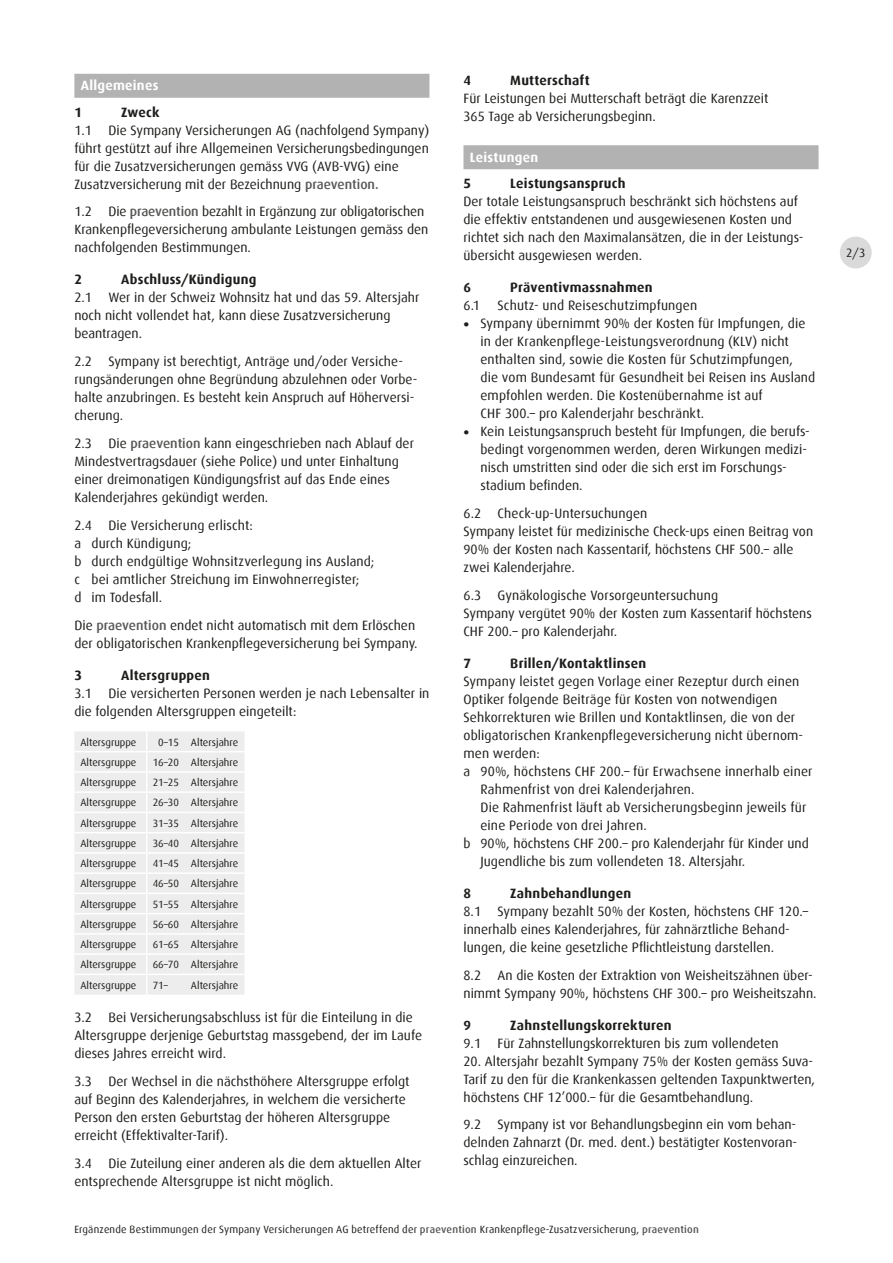
<style>
.page{position:relative;width:893px;height:1263px;background:#fff}
.page>*{position:absolute;margin:0;border:0;box-sizing:border-box;transform-origin:0 0}
.t1{font:13.5px/18px "Dax";color:#1d1d1b}
.t2{font:700 13.5px "Dax";letter-spacing:.02em;color:#1d1d1b}
.t3{font:700 13.5px "Dax";letter-spacing:.02em;color:#fff}
.t4{font:12px "Dax";color:#1d1d1b}
.t5{font:10.5px "Dax";color:#1d1d1b}
.t6{font:10.5px "Dax";letter-spacing:.02em;color:#1d1d1b}
.s1{font-weight:500;color:#575756}
.s2{font-family:"Dax Bold Expert"}
</style>
<div class="page">
<div style="left:74px;top:74px;width:355px;height:24px;background:#b3b2b2"></div>
<svg style="left:74px;top:731px;width:170px;height:264px;background:#eee"></svg>
<hr style="left:185px;top:974px;width:59px;height:1px;background:#fff">
<div style="left:463px;top:145px;width:356px;height:24px;background:#b3b2b2"></div>
<div style="left:840px;top:237px;width:32px;height:31px;background:#dadada;border-radius:50%"></div>
<p class="t3" style="left:81px;top:78px;width:79px">Allgemeines</p>
<p class="t2" style="left:74px;top:104px;width:9px">1</p>
<p class="t2" style="left:121px;top:104px;width:40px">Zweck</p>
<p class="t1" style="left:74px;top:121px;width:357px">1.1 Die Sympany Versicherungen AG (nachfolgend Sympany) führt gestützt auf ihre Allgemeinen Versicherungsbedingungen für die Zusatzversicherungen gemäss VVG (AVB-VVG) eine Zusatzversicherung mit der Bezeichnung <span class="s1">praevention.</span></p>
<p class="t1" style="left:74px;top:203px;width:355px">1.2 Die <span class="s1">praevention</span> bezahlt in Ergänzung zur obligatorischen<br>Krankenpflegeversicherung ambulante Leistungen gemäss den nachfolgenden Bestimmungen.</p>
<p class="t2" style="left:74px;top:272px;width:9px">2</p>
<p class="t2" style="left:121px;top:272px;width:137px">Abschluss/Kündigung</p>
<p class="t1" style="left:74px;top:289px;width:346px">2.1 Wer in der Schweiz Wohnsitz hat und das 59. Altersjahr noch nicht vollendet hat, kann diese Zusatzversicherung beantragen.</p>
<p class="t1" style="left:74px;top:353px;width:345px">2.2 Sympany ist berechtigt, Anträge und/oder Versiche&shy;rungsänderungen ohne Begründung abzulehnen oder Vorbe&shy;halte anzubringen. Es besteht kein Anspruch auf Höherversi&shy;cherung.</p>
<p class="t1" style="left:74px;top:434px;width:341px">2.3 Die <span class="s1">praevention</span> kann eingeschrieben nach Ablauf der Mindestvertragsdauer (siehe Police) und unter Einhaltung einer dreimonatigen Kündigungsfrist auf das Ende eines Kalenderjahres gekündigt werden.</p>
<p class="t1" style="left:74px;top:516px;width:302px">2.4 Die Versicherung erlischt:<br>a durch Kündigung;<br>b durch endgültige Wohnsitzverlegung ins Ausland; c bei amtlicher Streichung im Einwohnerregister;<br>d im Todesfall.</p>
<p class="t1" style="left:74px;top:616px;width:344px">Die <span class="s1">praevention</span> endet nicht automatisch mit dem Erlöschen der obligatorischen Krankenpflegeversicherung bei Sympany.</p>
<p class="t2" style="left:74px;top:667px;width:9px">3</p>
<p class="t2" style="left:121px;top:667px;width:90px">Altersgruppen</p>
<p class="t1" style="left:74px;top:684px;width:357px">3.1 Die versicherten Personen werden je nach Lebensalter in die folgenden Altersgruppen eingeteilt:</p>
<p class="t5" style="left:80px;top:736px;width:58px">Altersgruppe</p>
<p class="t5" style="left:158px;top:736px;width:82px">0–15 Altersjahre</p>
<p class="t5" style="left:80px;top:756px;width:58px">Altersgruppe</p>
<p class="t5" style="left:153px;top:756px;width:87px">16–20 Altersjahre</p>
<p class="t5" style="left:80px;top:777px;width:58px">Altersgruppe</p>
<p class="t5" style="left:153px;top:777px;width:87px">21–25 Altersjahre</p>
<p class="t5" style="left:80px;top:797px;width:58px">Altersgruppe</p>
<p class="t5" style="left:153px;top:797px;width:87px">26–30 Altersjahre</p>
<p class="t5" style="left:80px;top:817px;width:58px">Altersgruppe</p>
<p class="t5" style="left:153px;top:817px;width:87px">31–35 Altersjahre</p>
<p class="t5" style="left:80px;top:837px;width:58px">Altersgruppe</p>
<p class="t5" style="left:153px;top:837px;width:87px">36–40 Altersjahre</p>
<p class="t5" style="left:80px;top:858px;width:58px">Altersgruppe</p>
<p class="t5" style="left:153px;top:858px;width:87px">41–45 Altersjahre</p>
<p class="t5" style="left:80px;top:878px;width:58px">Altersgruppe</p>
<p class="t5" style="left:153px;top:878px;width:87px">46–50 Altersjahre</p>
<p class="t5" style="left:80px;top:898px;width:58px">Altersgruppe</p>
<p class="t5" style="left:153px;top:898px;width:87px">51–55 Altersjahre</p>
<p class="t5" style="left:80px;top:918px;width:58px">Altersgruppe</p>
<p class="t5" style="left:153px;top:918px;width:87px">56–60 Altersjahre</p>
<p class="t5" style="left:80px;top:939px;width:58px">Altersgruppe</p>
<p class="t5" style="left:153px;top:939px;width:87px">61–65 Altersjahre</p>
<p class="t5" style="left:80px;top:959px;width:58px">Altersgruppe</p>
<p class="t5" style="left:153px;top:959px;width:87px">66–70 Altersjahre</p>
<p class="t5" style="left:80px;top:979px;width:58px">Altersgruppe</p>
<p class="t5" style="left:153px;top:979px;width:17px">71–</p>
<p class="t5" style="left:191px;top:979px;width:49px">Altersjahre</p>
<p class="t1" style="left:74px;top:1009px;width:349px">3.2 Bei Versicherungsabschluss ist für die Einteilung in die<br>Altersgruppe derjenige Geburtstag massgebend, der im Laufe dieses Jahres erreicht wird.</p>
<p class="t1" style="left:74px;top:1073px;width:337px">3.3 Der Wechsel in die nächsthöhere Altersgruppe erfolgt auf Beginn des Kalenderjahres, in welchem die versicherte Person den ersten Geburtstag der höheren Altersgruppe erreicht (Effektivalter-Tarif).</p>
<p class="t1" style="left:74px;top:1154px;width:349px">3.4 Die Zuteilung einer anderen als die dem aktuellen Alter entsprechende Altersgruppe ist nicht möglich.</p>
<p class="t2" style="left:463px;top:73px;width:9px">4</p>
<p class="t2" style="left:510px;top:73px;width:81px">Mutterschaft</p>
<p class="t1" style="left:463px;top:89px;width:306px">Für Leistungen bei Mutterschaft beträgt die Karenzzeit<br>365 Tage ab Versicherungsbeginn.</p>
<p class="t3" style="left:470px;top:149px;width:70px">Leistungen</p>
<p class="t2" style="left:463px;top:176px;width:9px">5</p>
<p class="t2" style="left:510px;top:176px;width:117px">Leistungsanspruch</p>
<p class="t1" style="left:463px;top:193px;width:341px">Der totale Leistungsanspruch beschränkt sich höchstens auf die effektiv entstandenen und ausgewiesenen Kosten und richtet sich nach den Maximalansätzen, die in der Leistungs&shy;übersicht ausgewiesen werden.</p>
<p class="t2" style="left:463px;top:280px;width:9px">6</p>
<p class="t2" style="left:510px;top:280px;width:144px">Präventivmassnahmen</p>
<p class="t1" style="left:463px;top:297px;width:18px">6.1</p>
<p class="t1" style="left:497px;top:297px;width:201px">Schutz- und Reiseschutzimpfungen</p>
<p class="t1" style="left:480px;top:315px;width:336px;text-indent:-17px"><span class="s2">•</span> Sympany übernimmt 90% der Kosten für Impfungen, die in der Krankenpflege-Leistungsverordnung (KLV) nicht enthalten sind, sowie die Kosten für Schutzimpfungen,<br>die vom Bundesamt für Gesundheit bei Reisen ins Ausland empfohlen werden. Die Kostenübernahme ist auf<br>CHF 300.– pro Kalenderjahr beschränkt.</p>
<p class="t1" style="left:480px;top:423px;width:331px;text-indent:-17px"><span class="s2">•</span> Kein Leistungsanspruch besteht für Impfungen, die berufs&shy;bedingt vorgenommen werden, deren Wirkungen medizi&shy;nisch umstritten sind oder die sich erst im Forschungs&shy;stadium befinden.</p>
<p class="t1" style="left:463px;top:504px;width:351px">6.2 Check-up-Untersuchungen<br>Sympany leistet für medizinische Check-ups einen Beitrag von 90% der Kosten nach Kassentarif, höchstens CHF 500.– alle zwei Kalenderjahre.</p>
<p class="t1" style="left:463px;top:586px;width:350px">6.3 Gynäkologische Vorsorgeuntersuchung<br>Sympany vergütet 90% der Kosten zum Kassentarif höchstens<br>CHF 200.– pro Kalenderjahr.</p>
<p class="t2" style="left:463px;top:655px;width:9px">7</p>
<p class="t2" style="left:510px;top:655px;width:137px">Brillen/Kontaktlinsen</p>
<p class="t1" style="left:463px;top:672px;width:337px">Sympany leistet gegen Vorlage einer Rezeptur durch einen</p>
<p class="t1" style="left:463px;top:690px;width:315px">Optiker folgende Beiträge für Kosten von notwendigen</p>
<p class="t1" style="left:463px;top:708px;width:333px">Sehkorrekturen wie Brillen und Kontaktlinsen, die von der</p>
<p class="t1" style="left:463px;top:726px;width:341px">obligatorischen Krankenpflegeversicherung nicht übernom-</p>
<p class="t1" style="left:463px;top:744px;width:78px">men werden:</p>
<p class="t1" style="left:463px;top:762px;width:350px">a 90%, höchstens CHF 200.– für Erwachsene innerhalb einer</p>
<p class="t1" style="left:480px;top:780px;width:216px">Rahmenfrist von drei Kalenderjahren.</p>
<p class="t1" style="left:480px;top:798px;width:327px">Die Rahmenfrist läuft ab Versicherungsbeginn jeweils für</p>
<p class="t1" style="left:480px;top:816px;width:168px">eine Periode von drei Jahren.</p>
<p class="t1" style="left:463px;top:834px;width:347px">b 90%, höchstens CHF 200.– pro Kalenderjahr für Kinder und</p>
<p class="t1" style="left:480px;top:852px;width:266px">Jugendliche bis zum vollendeten 18. Altersjahr.</p>
<p class="t2" style="left:463px;top:885px;width:9px">8</p>
<p class="t2" style="left:510px;top:885px;width:123px">Zahnbehandlungen</p>
<p class="t1" style="left:463px;top:902px;width:346px">8.1 Sympany bezahlt 50% der Kosten, höchstens CHF 120.– innerhalb eines Kalenderjahres, für zahnärztliche Behand&shy;lungen, die keine gesetzliche Pflichtleistung darstellen.</p>
<p class="t1" style="left:463px;top:966px;width:355px">8.2 An die Kosten der Extraktion von Weisheitszähnen über&shy;nimmt Sympany 90%, höchstens CHF 300.– pro Weisheitszahn.</p>
<p class="t2" style="left:463px;top:1017px;width:9px">9</p>
<p class="t2" style="left:510px;top:1017px;width:163px">Zahnstellungskorrekturen</p>
<p class="t1" style="left:463px;top:1034px;width:317px">9.1 Für Zahnstellungskorrekturen bis zum vollendeten</p>
<p class="t1" style="left:463px;top:1052px;width:353px">20. Altersjahr bezahlt Sympany 75% der Kosten gemäss Suva-<br>Tarif zu den für die Krankenkassen geltenden Taxpunktwerten, höchstens CHF 12’000.– für die Gesamtbehandlung.</p>
<p class="t1" style="left:463px;top:1116px;width:335px;text-align:justify">9.2 Sympany ist vor Behandlungsbeginn ein vom behan&shy;delnden Zahnarzt (Dr. med. dent.) bestätigter Kostenvoran&shy;schlag einzureichen.</p>
<p class="t6" style="left:74px;top:1224px;width:626px">Ergänzende Bestimmungen der Sympany Versicherungen AG betreffend der <span class="s1">praevention</span> Krankenpflege-Zusatzversicherung, <span class="s1">praevention</span></p>
<p class="t4" style="left:846px;top:246px;width:21px">2/3</p>
</div>
